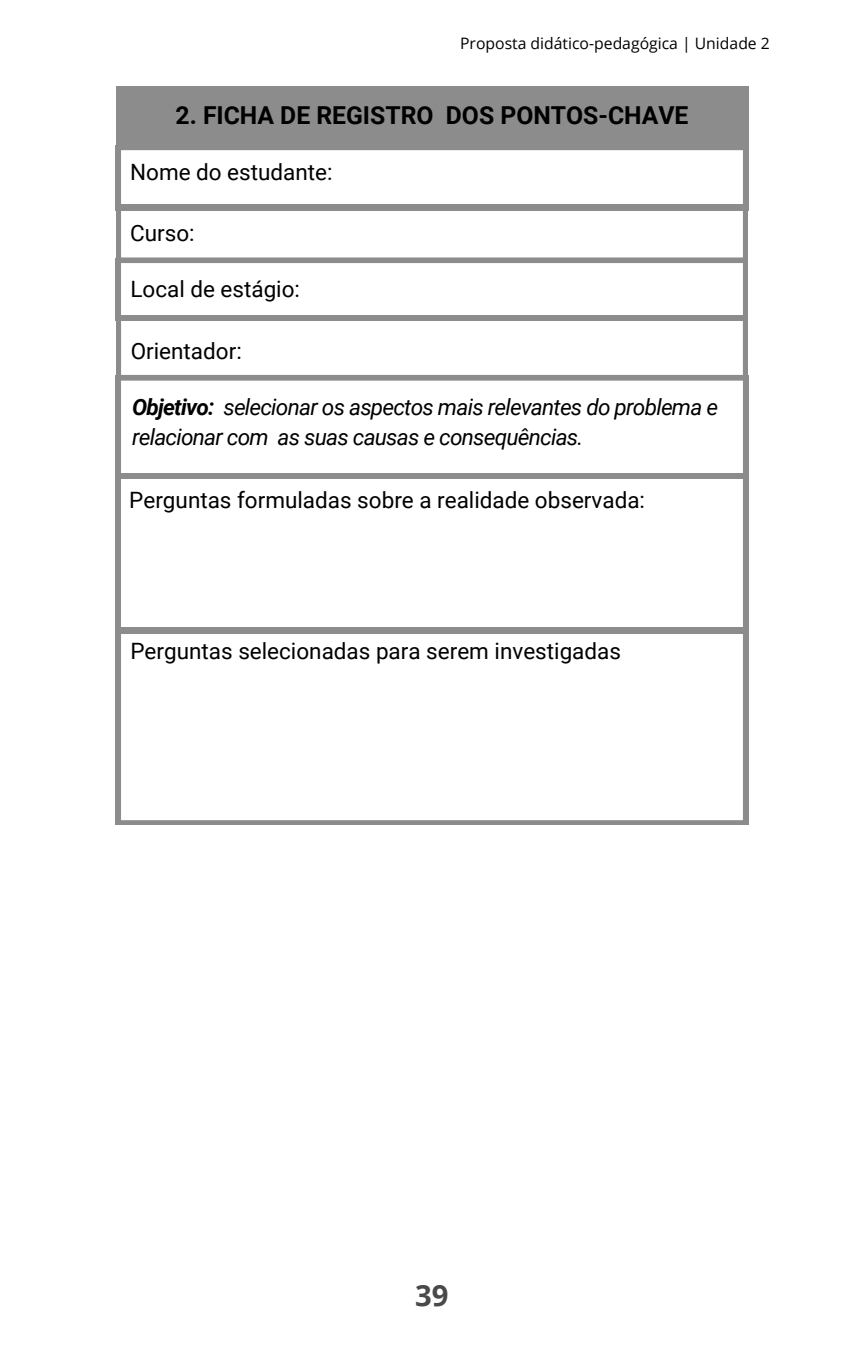
<style>
.page{position:relative;width:864px;height:1350px;background:#fff}
.page>*{position:absolute;margin:0;border:0;box-sizing:border-box;transform-origin:0 0}
.t1{font:700 29.25px "Open Sans";color:#494949}
.t2{font:700 24.75px "Roboto";color:#000}
.t3{font:22.5px "Roboto";color:#000}
.t4{font:italic 22.5px/30.4px "Roboto";letter-spacing:-.035em;color:#000}
.t5{font:15.75px "Open Sans";color:#000}
.s1{font-weight:700}
</style>
<div class="page">
<div style="left:116px;top:86px;width:632px;height:59px;background:#8c8c8c"></div>
<svg style="left:116px;top:145px;width:632px;height:231px"></svg>
<svg style="left:116px;top:376px;width:632px;height:97px"></svg>
<svg style="left:116px;top:473px;width:632px;height:154px"></svg>
<svg style="left:116px;top:627px;width:632px;height:198px"></svg>
<p class="t5" style="left:460px;top:33px;width:311px">Proposta didático-pedagógica | Unidade 2</p>
<p class="t2" style="left:176px;top:101px;width:514px">2. FICHA DE REGISTRO DOS PONTOS-CHAVE</p>
<h1 class="t3" style="left:130px;top:159px;width:204px">Nome do estudante:</h1>
<h2 class="t3" style="left:130px;top:220px;width:66px">Curso:</h2>
<h2 class="t3" style="left:130px;top:277px;width:171px">Local de estágio:</h2>
<h2 class="t3" style="left:131px;top:338px;width:113px">Orientador:</h2>
<h2 class="t4" style="left:132px;top:392px;width:588px"><span class="s1">Objetivo:</span> selecionar os aspectos mais relevantes do problema e relacionar com as suas causas e consequências.</h2>
<h2 class="t3" style="left:129px;top:487px;width:517px">Perguntas formuladas sobre a realidade observada:</h2>
<h2 class="t3" style="left:130px;top:638px;width:492px">Perguntas selecionadas para serem investigadas</h2>
<p class="t1" style="left:415px;top:1275px;width:35px">39</p>
</div>
